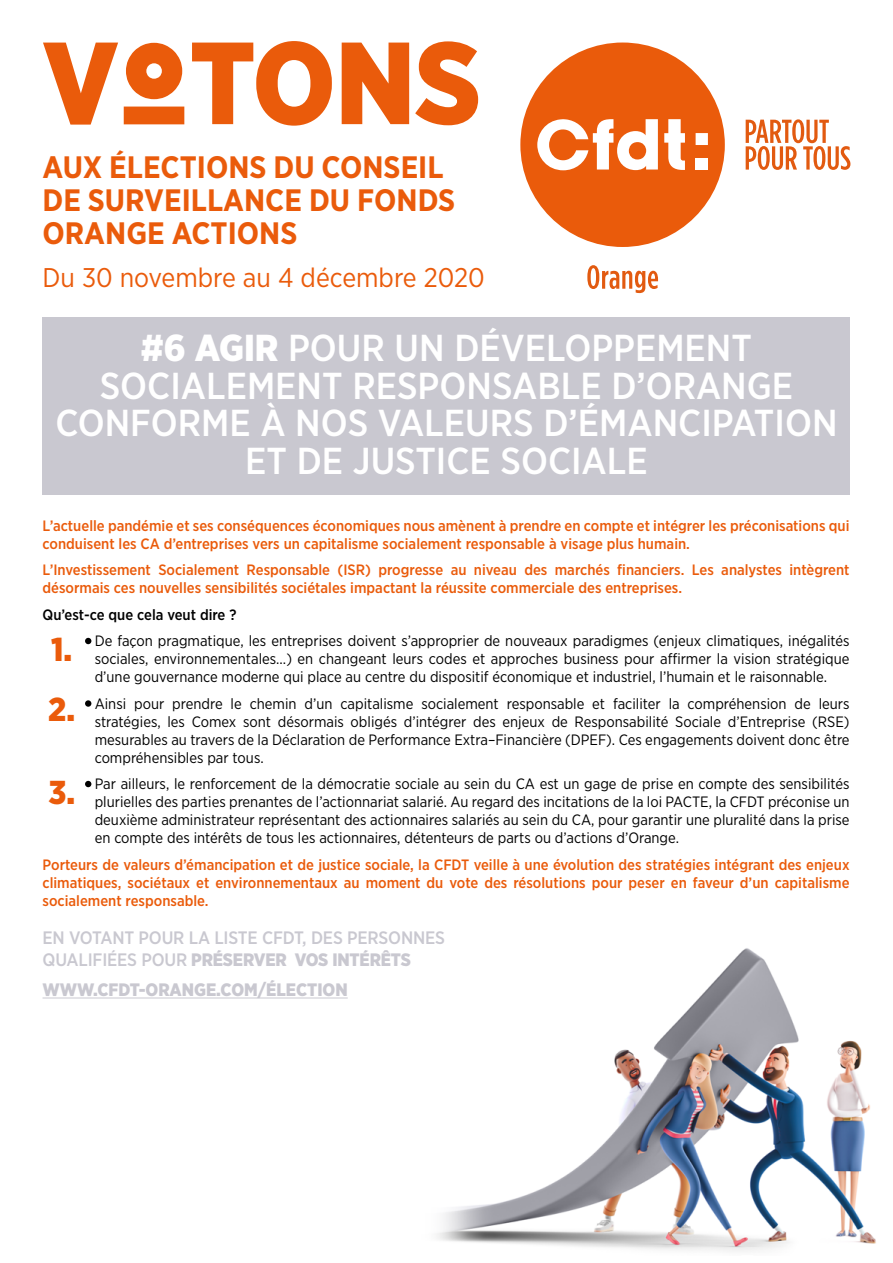
<style>
.page{position:relative;width:893px;height:1263px;background:#fff}
.page>*{position:absolute;margin:0;border:0;box-sizing:border-box;transform-origin:0 0}
.t1{font:900 116.55px "Gotham Narrow";color:#ea5b0b}
.t2{font:500 37.5px/37.5px "Gotham Narrow";color:#fff;text-align:center}
.t3{font:900 33.15px/60px "Gotham Narrow";color:#ea5b0b}
.t4{font:700 30.9px/33px "Gotham Narrow";color:#ea5b0b}
.t5{font:27px "Gotham Narrow";color:#ea5b0b}
.t6{font:500 18px/21.6px "Gotham Narrow";letter-spacing:-.01em;color:#c9c8d0}
.t7{font:900 18px "Gotham Narrow";color:#c9c8d0}
.t8{font:15px/18px "Gotham Narrow";color:#000;text-align:justify}
.t9{font:500 15px/18px "Gotham Narrow";color:#ea5b0b}
.t10{font:500 15px "Gotham Narrow";color:#000}
.s1{font-family:"CFDT";font-stretch:condensed}
.s2{font-weight:900}
</style>
<div class="page">
<img style="left:437px;top:948px;width:439px;height:303px">
<hr style="left:43px;top:997px;width:305px;height:1px;background:#c9c8d0">
<svg style="left:85px;top:638px;width:6px;height:6px"></svg>
<div style="left:85px;top:700px;width:6px;height:7px;background:#000;border-radius:50%"></div>
<svg style="left:85px;top:781px;width:6px;height:6px"></svg>
<div style="left:520px;top:43px;width:205px;height:204px;background:#ea5b0b;border-radius:50%"></div>
<svg style="left:664px;top:119px;width:21px;height:51px"></svg>
<div style="left:696px;top:133px;width:12px;height:12px;background:#fff"></div>
<div style="left:696px;top:158px;width:12px;height:11px;background:#fff"></div>
<svg style="left:537px;top:119px;width:121px;height:51px"></svg>
<svg style="left:746px;top:119px;width:104px;height:51px"></svg>
<svg style="left:587px;top:265px;width:71px;height:28px"></svg>
<div style="left:43px;top:318px;width:807px;height:177px;background:#c9c8d0"></div>
<h1 class="t1" style="left:43px;top:6px;width:440px">V<span class="s1">O</span>TONS</h1>
<h3 class="t4" style="left:43px;top:150px;width:414px">AUX ÉLECTIONS DU CONSEIL<br>DE SURVEILLANCE DU FONDS<br>ORANGE ACTIONS</h3>
<h3 class="t5" style="left:43px;top:261px;width:444px">Du 30 novembre au 4 décembre 2020</h3>
<h2 class="t2" style="left:55px;top:329px;width:784px"><span class="s2">#6 AGIR</span> POUR UN DÉVELOPPEMENT<br>SOCIALEMENT RESPONSABLE D’ORANGE<br>CONFORME À NOS VALEURS D’ÉMANCIPATION<br>ET DE JUSTICE SOCIALE</h2>
<p class="t9" style="left:43px;top:516px;width:808px">L’actuelle pandémie et ses conséquences économiques nous amènent à prendre en compte et intégrer les préconisations qui conduisent les CA d’entreprises vers un capitalisme socialement responsable à visage plus humain.</p>
<p class="t9" style="left:43px;top:561px;width:809px">L’Investissement Socialement Responsable (ISR) progresse au niveau des marchés financiers. Les analystes intègrent désormais ces nouvelles sensibilités sociétales impactant la réussite commerciale des entreprises.</p>
<p class="t10" style="left:43px;top:605px;width:195px">Qu’est-ce que cela veut dire ?</p>
<p class="t8" style="left:95px;top:632px;width:756px">De façon pragmatique, les entreprises doivent s’approprier de nouveaux paradigmes (enjeux climatiques, inégalités sociales, environnementales…) en changeant leurs codes et approches business pour affirmer la vision stratégique d’une gouvernance moderne qui place au centre du dispositif économique et industriel, l’humain et le raisonnable.</p>
<p class="t8" style="left:95px;top:694px;width:756px">Ainsi pour prendre le chemin d’un capitalisme socialement responsable et faciliter la compréhension de leurs stratégies, les Comex sont désormais obligés d’intégrer des enjeux de Responsabilité Sociale d’Entreprise (RSE) mesurables au travers de la Déclaration de Performance Extra–Financière (DPEF). Ces engagements doivent donc être compréhensibles par tous.</p>
<p class="t8" style="left:95px;top:775px;width:756px">Par ailleurs, le renforcement de la démocratie sociale au sein du CA est un gage de prise en compte des sensibilités plurielles des parties prenantes de l’actionnariat salarié. Au regard des incitations de la loi PACTE, la CFDT préconise un deuxième administrateur représentant des actionnaires salariés au sein du CA, pour garantir une pluralité dans la prise en compte des intérêts de tous les actionnaires, détenteurs de parts ou d’actions d’Orange.</p>
<p class="t9" style="left:43px;top:855px;width:809px;text-align:justify">Porteurs de valeurs d’émancipation et de justice sociale, la CFDT veille à une évolution des stratégies intégrant des enjeux climatiques, sociétaux et environnementaux au moment du vote des résolutions pour peser en faveur d’un capitalisme socialement responsable.</p>
<p class="t6" style="left:43px;top:927px;width:404px">EN VOTANT POUR LA LISTE CFDT, DES PERSONNES<br>QUALIFIÉES POUR <span class="s2">PRÉSERVER VOS INTÉRÊTS</span></p>
<p class="t7" style="left:43px;top:978px;width:307px">WWW.CFDT-ORANGE.COM/ÉLECTION</p>
<h3 class="t3" style="left:48px;top:618px;width:28px">1.<br>2.</h3>
<h3 class="t3" style="left:48px;top:762px;width:28px">3.</h3>
</div>
